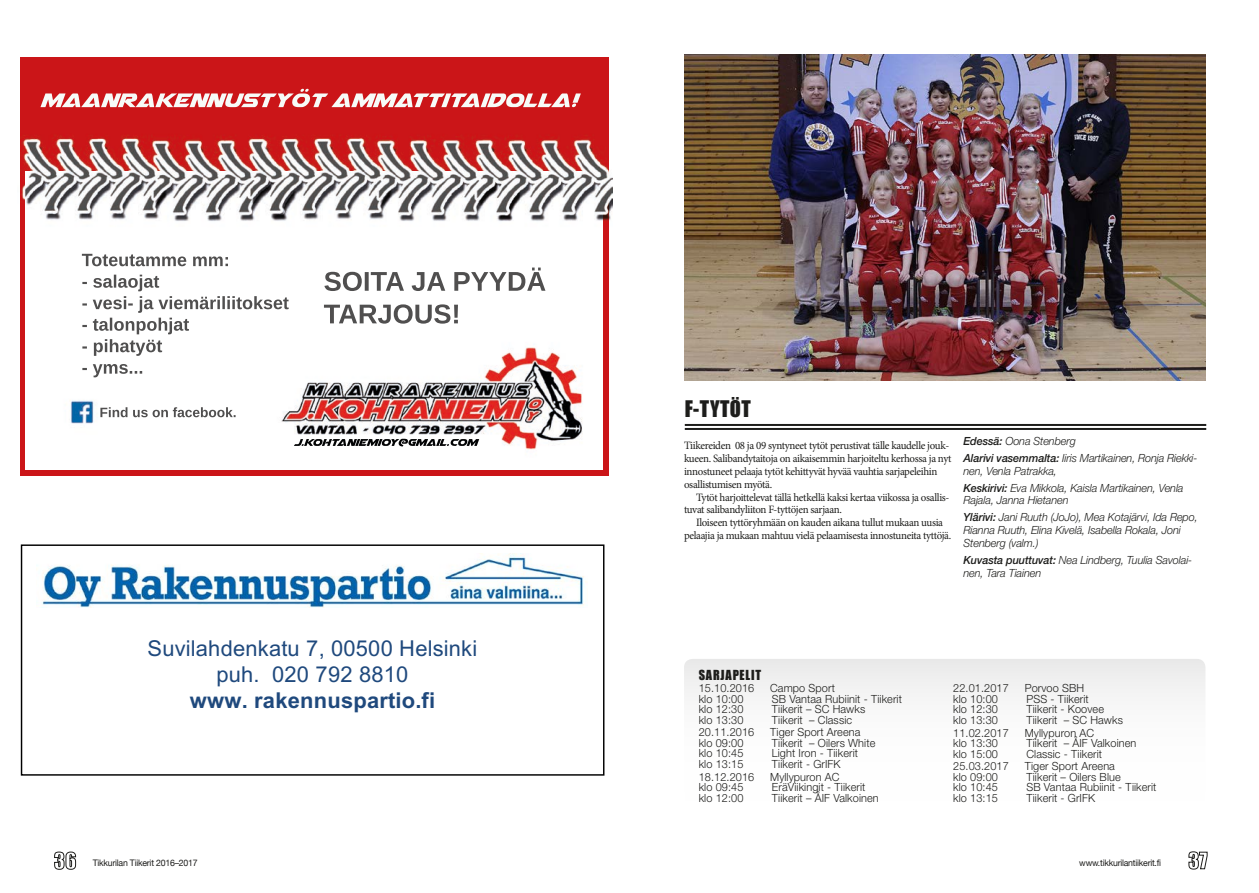
<style>
.page{position:relative;width:1259px;height:893px;background:#fff}
.page>*{position:absolute;margin:0;border:0;box-sizing:border-box;transform-origin:0 0}
.t1{font:21.9px/25.3px "Arial";letter-spacing:.01em;color:#1f497d;text-align:center}
.t2{font:700 21.9px "Arial";letter-spacing:.01em;color:#1f497d}
.t3{font:21px "Impact";letter-spacing:.02em;color:#1d1d1b}
.t4{font:12.75px "Impact";letter-spacing:.065em;color:#1d1d1b}
.t5{font:300 11.25px "Helvetica Neue LT Std";letter-spacing:.01em;color:#1d1d1b}
.t6{font:11.25px/12.8px "Minion Pro";letter-spacing:-.03em;color:#1d1d1b}
.t7{font:italic 300 11.25px/17px "Helvetica Neue LT Std";letter-spacing:-.01em;color:#1d1d1b}
.t8{font:9px "Helvetica Neue";letter-spacing:-.025em;color:#1d1d1b}
.s1{font-weight:500}
</style>
<div class="page">
<svg style="left:54px;top:851px;width:22px;height:19px"></svg>
<svg style="left:1188px;top:851px;width:19px;height:19px"></svg>
<img style="left:684px;top:54px;width:521px;height:326px">
<hr style="left:685px;top:424px;width:521px;height:2px;background:#1d1d1b">
<hr style="left:685px;top:428px;width:521px;height:2px;background:#1d1d1b">
<div style="left:684px;top:659px;width:521px;height:167px;background:linear-gradient(to bottom,#efefef,#fff);border-radius:9px"></div>
<div style="left:20px;top:57px;width:588px;height:418px;background:#cb1518"></div>
<img style="left:25px;top:170px;width:578px;height:300px">
<img style="left:22px;top:59px;width:583px;height:111px">
<div style="left:21px;top:544px;width:583px;height:232px;border:1px solid #000"></div>
<img style="left:41px;top:553px;width:545px;height:55px">
<h1 class="t1" style="left:148px;top:636px;width:331px">Suvilahdenkatu 7, 00500 Helsinki puh. 020 792 8810</h1>
<h1 class="t2" style="left:190px;top:684px;width:247px">www. rakennuspartio.fi</h1>
<h2 class="t3" style="left:685px;top:393px;width:67px">F-TYTÖT</h2>
<p class="t6" style="left:684px;top:440px;width:269px">Tiikereiden 08 ja 09 syntyneet tytöt perustivat tälle kaudelle jouk&shy;kueen. Salibandytaitoja on aikaisemmin harjoiteltu kerhossa ja nyt innostuneet pelaaja tytöt kehittyvät hyvää vauhtia sarjapeleihin osallistumisen myötä.</p>
<p class="t6" style="left:684px;top:491px;width:267px;text-indent:12px">Tytöt harjoittelevat tällä hetkellä kaksi kertaa viikossa ja osallis&shy;tuvat salibandyliiton F-tyttöjen sarjaan.</p>
<p class="t6" style="left:684px;top:516px;width:269px;text-align:center">Iloiseen tyttöryhmään on kauden aikana tullut mukaan uusia pelaajia ja mukaan mahtuu vielä pelaamisesta innostuneita tyttöjä.</p>
<p class="t7" style="left:963px;top:432px;width:235px"><span class="s1">Edessä:</span> Oona Stenberg<br><span class="s1">Alarivi vasemmalta:</span> Iiris Martikainen, Ronja Riekki-</p>
<p class="t7" style="left:963px;top:462px;width:221px">nen, Venla Patrakka,<br><span class="s1">Keskirivi:</span> Eva Mikkola, Kaisla Martikainen, Venla</p>
<p class="t7" style="left:963px;top:492px;width:236px">Rajala, Janna Hietanen<br><span class="s1">Ylärivi:</span> Jani Ruuth (JoJo), Mea Kotajärvi, Ida Repo,</p>
<p class="t7" style="left:963px;top:523px;width:219px;line-height:12.8px">Rianna Ruuth, Elina Kivelä, Isabella Rokala, Joni<br>Stenberg (valm.)</p>
<p class="t7" style="left:963px;top:553px;width:230px;line-height:12.8px"><span class="s1">Kuvasta puuttuvat:</span> Nea Lindberg, Tuulia Savolai&shy;nen, Tara Tiainen</p>
<p class="t4" style="left:698px;top:665px;width:64px">SARJAPELIT</p>
<p class="t5" style="left:698px;top:681px;width:57px">15.10.2016</p>
<p class="t5" style="left:770px;top:681px;width:66px">Campo Sport</p>
<p class="t5" style="left:698px;top:692px;width:46px">klo 10:00</p>
<p class="t5" style="left:772px;top:692px;width:132px">SB Vantaa Rubiinit - Tiikerit</p>
<p class="t5" style="left:698px;top:702px;width:46px">klo 12:30</p>
<p class="t5" style="left:772px;top:702px;width:95px">Tiikerit – SC Hawks</p>
<p class="t5" style="left:698px;top:713px;width:46px">klo 13:30</p>
<p class="t5" style="left:772px;top:713px;width:82px">Tiikerit – Classic</p>
<p class="t5" style="left:698px;top:725px;width:57px">20.11.2016</p>
<p class="t5" style="left:770px;top:725px;width:92px">Tiger Sport Areena</p>
<p class="t5" style="left:698px;top:736px;width:46px">klo 09:00</p>
<p class="t5" style="left:772px;top:736px;width:105px">Tiikerit – Oilers White</p>
<p class="t5" style="left:698px;top:746px;width:46px">klo 10:45</p>
<p class="t5" style="left:772px;top:746px;width:88px">Light Iron - Tiikerit</p>
<p class="t5" style="left:698px;top:757px;width:46px">klo 13:15</p>
<p class="t5" style="left:772px;top:757px;width:70px">Tiikerit - GrIFK</p>
<p class="t5" style="left:698px;top:770px;width:57px">18.12.2016</p>
<p class="t5" style="left:770px;top:770px;width:71px">Myllypuron AC</p>
<p class="t5" style="left:698px;top:780px;width:46px">klo 09:45</p>
<p class="t5" style="left:772px;top:780px;width:95px">EräViikingit - Tiikerit</p>
<p class="t5" style="left:698px;top:791px;width:46px">klo 12:00</p>
<p class="t5" style="left:772px;top:791px;width:108px">Tiikerit – ÅIF Valkoinen</p>
<p class="t5" style="left:953px;top:682px;width:57px">22.01.2017</p>
<p class="t5" style="left:1024px;top:682px;width:61px">Porvoo SBH</p>
<p class="t5" style="left:953px;top:692px;width:46px">klo 10:00</p>
<p class="t5" style="left:1026px;top:692px;width:64px">PSS - Tiikerit</p>
<p class="t5" style="left:953px;top:703px;width:46px">klo 12:30</p>
<p class="t5" style="left:1026px;top:703px;width:79px">Tiikerit - Koovee</p>
<p class="t5" style="left:953px;top:713px;width:46px">klo 13:30</p>
<p class="t5" style="left:1026px;top:713px;width:98px">Tiikerit – SC Hawks</p>
<p class="t5" style="left:953px;top:726px;width:57px">11.02.2017</p>
<p class="t5" style="left:1024px;top:726px;width:71px">Myllypuron AC</p>
<p class="t5" style="left:953px;top:736px;width:46px">klo 13:30</p>
<p class="t5" style="left:1026px;top:736px;width:112px">Tiikerit – ÅIF Valkoinen</p>
<p class="t5" style="left:953px;top:747px;width:46px">klo 15:00</p>
<p class="t5" style="left:1026px;top:747px;width:77px">Classic - Tiikerit</p>
<p class="t5" style="left:953px;top:759px;width:57px">25.03.2017</p>
<p class="t5" style="left:1024px;top:759px;width:92px">Tiger Sport Areena</p>
<p class="t5" style="left:953px;top:770px;width:46px">klo 09:00</p>
<p class="t5" style="left:1026px;top:770px;width:96px">Tiikerit – Oilers Blue</p>
<p class="t5" style="left:953px;top:780px;width:46px">klo 10:45</p>
<p class="t5" style="left:1026px;top:780px;width:132px">SB Vantaa Rubiinit - Tiikerit</p>
<p class="t5" style="left:953px;top:791px;width:46px">klo 13:15</p>
<p class="t5" style="left:1026px;top:791px;width:70px">Tiikerit - GrIFK</p>
<p class="t8" style="left:93px;top:856px;width:106px">Tikkurilan Tiikerit 2016–2017</p>
<p class="t8" style="left:1079px;top:856px;width:83px">www.tikkurilantiikerit.fi</p>
</div>
